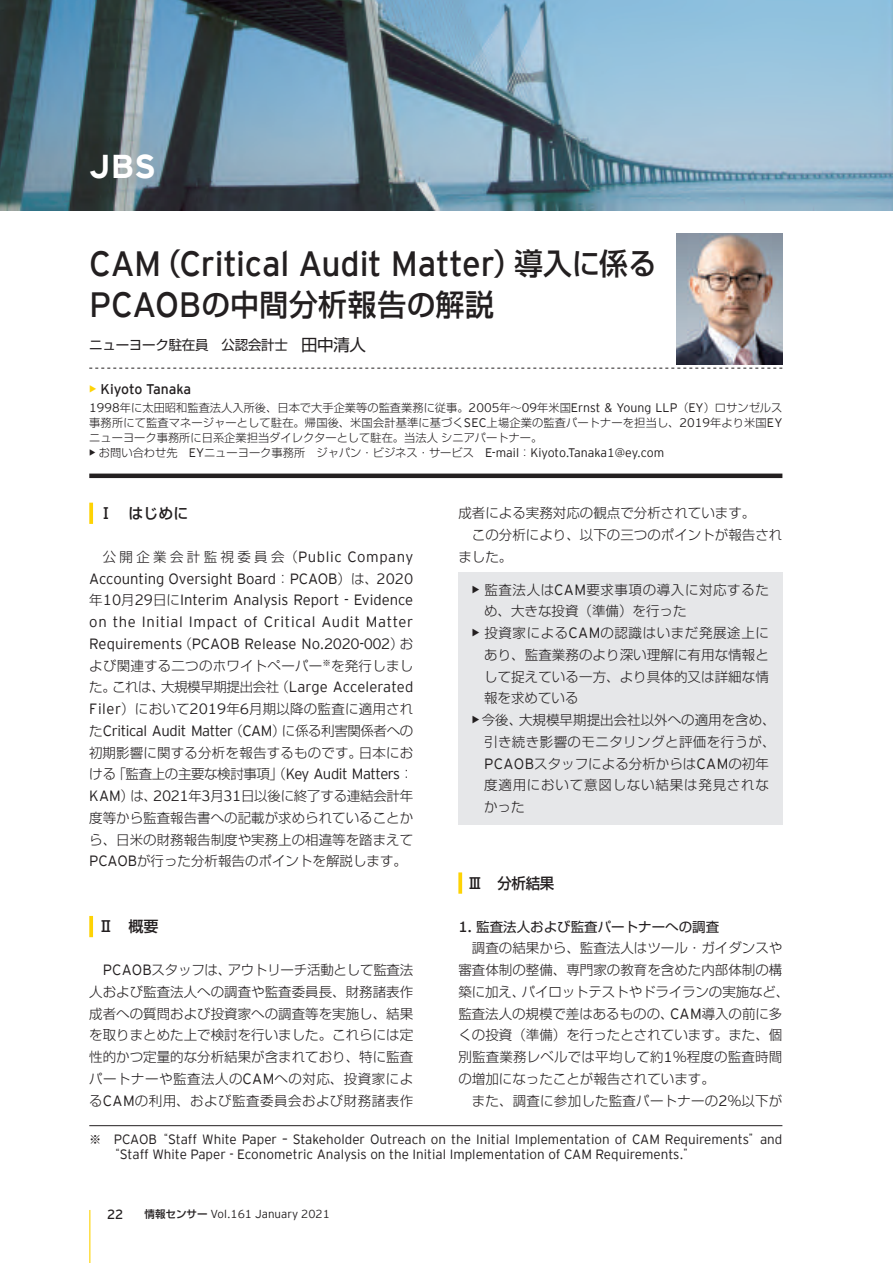
<style>
.page{position:relative;width:893px;height:1263px;background:#fff}
.page>*{position:absolute;margin:0;border:0;box-sizing:border-box;transform-origin:0 0}
.ノーマル{font:35.1px "EY Interstate";letter-spacing:-.01em;color:#231f20;scale:.96 1}
.ノーマル-2{font:700 33px "EY Interstate";color:#fff}
.ノーマル-3{font:500 30px "Shin Go Pro";letter-spacing:.02em;color:#231f20;scale:.96 1}
.ノーマル-4{font:500 15px "Shin Go Pro";color:#231f20}
.ノーマル-5{font:300 14.85px/21.8px "EY Interstate";letter-spacing:-.005em;color:#231f20;text-align:justify}
.ノーマル-6{font:300 14.85px "EY Interstate";letter-spacing:-.025em;color:#231f20}
.ノーマル-7{font:13.95px "EY Interstate";letter-spacing:-.005em;color:#231f20}
.ノーマル-8{font:300 13.5px/21.8px "Shin Go Pro";color:#231f20;text-align:justify}
.ノーマル-9{font:300 13.5px/15.9px "EY Interstate";color:#231f20}
.ノーマル-10{font:300 13.5px/21.8px "Shin Go Pro";letter-spacing:.03em;color:#231f20}
.ノーマル-11{font:300 13.5px/21.8px "Shin Go Pro";letter-spacing:.045em;color:#231f20}
.ノーマル-12{font:13.5px "Shin Go Pro";letter-spacing:-.02em;color:#231f20}
.ノーマル-13{font:13.5px "Shin Go Pro";color:#231f20}
.t1{font:300 11.55px "EY Interstate";color:#231f20}
.ノーマル-14{font:300 11.25px/15px "Shin Go Pro";color:#231f20;text-align:justify}
.s1{font-family:"Shin Go Pro";font-weight:500;font-size:30px}
.s2{font-family:"EY Interstate";font-weight:400;font-size:35.1px}
.s3{font-size:16.5px}
.s4{font-weight:700;color:#fed304}
.s5{font-family:"EY Interstate";font-size:12.3px}
.s6{font-family:"EY Interstate";font-weight:700;font-size:12.3px}
.s7{font-family:"Shin Go Pro";font-size:13.5px}
.s8{font-family:"EY Interstate";font-size:14.85px}
.s9{font-family:"EY Interstate";font-weight:700;font-size:14.85px}
.s10{font-family:"EY Interstate";font-weight:300;font-size:14.85px}
.s11{font-family:"Shin Go Pro";font-size:12.15px}
.s12{font-size:13.2px}
.s13{font-family:"Shin Go Pro";font-size:10.5px}
.s14{font-family:"Shin Go Pro";font-weight:500;font-size:10.5px}
</style>
<div class="page">
<svg style="left:89px;top:368px;width:693px;height:1px"></svg>
<hr style="left:89px;top:474px;width:693px;height:4px;background:#231f20">
<img style="left:0;top:0;width:893px;height:210px">
<svg style="left:89px;top:916px;width:4px;height:21px"></svg>
<svg style="left:89px;top:503px;width:4px;height:21px"></svg>
<svg style="left:458px;top:872px;width:4px;height:22px"></svg>
<div style="left:458px;top:572px;width:324px;height:252px;background:#e6e7e9"></div>
<img style="left:676px;top:233px;width:106px;height:132px">
<hr style="left:89px;top:1125px;width:693px;height:1px;background:#231f20">
<hr style="left:89px;top:1210px;width:1px;height:53px;background:#fed304">
<p class="ノーマル-2" style="left:89px;top:148px;width:68px">JBS</p>
<p class="ノーマル" style="left:89px;top:244px;width:593px">CAM<span class="s1">（</span>Critical Audit Matter<span class="s1">）導入に係る</span></p>
<p class="ノーマル-3" style="left:89px;top:280px;width:423px"><span class="s2">PCAOB</span>の中間分析報告の解説</p>
<p class="ノーマル-12" style="left:89px;top:334px;width:278px">ニューヨーク駐在員　公認会計士　<span class="s3">田中清人</span></p>
<p class="ノーマル-7" style="left:89px;top:381px;width:103px"><span class="s4">•</span> Kiyoto Tanaka</p>
<p class="ノーマル-14" style="left:89px;top:399px;width:695px"><span class="s5">1998</span>年に太田昭和監査法人入所後、日本で大手企業等の監査業務に従事。<span class="s5">2005</span>年～<span class="s5">09</span>年米国<span class="s5">Ernst &amp; Young LLP</span>（<span class="s5">EY</span>）ロサンゼルス事務所にて監査マネージャーとして駐在。帰国後、米国会計基準に基づく<span class="s5">SEC</span>上場企業の監査パートナーを担当し、<span class="s5">2019</span>年より米国<span class="s5">EY</span>ニューヨーク事務所に日系企業担当ダイレクターとして駐在。当法人シニアパートナー。</p>
<p class="ノーマル-14" style="left:89px;top:444px;width:576px"><span class="s6">•</span> お問い合わせ先　<span class="s5">EY</span>ニューヨーク事務所　ジャパン・ビジネス・サービス　<span class="s5">E-mail</span>：<span class="s5">Kiyoto.Tanaka1@ey.com</span></p>
<p class="ノーマル-4" style="left:98px;top:501px;width:91px">Ⅰ　はじめに</p>
<p class="ノーマル-5" style="left:89px;top:546px;width:326px;text-indent:14px"><span class="s7">公開企業会計監視委員会（</span>Public Company Accounting Oversight Board<span class="s7">：</span>PCAOB<span class="s7">）は、</span>2020<span class="s7">年</span>10<span class="s7">月</span>29<span class="s7">日に</span>Interim Analysis Report - Evidence on the Initial Impact of Critical Audit Matter Requirements<span class="s7">（</span>PCAOB Release No.2020-002<span class="s7">）お</span></p>
<p class="ノーマル-8" style="left:89px;top:653px;width:326px">よび関連する二つのホワイトペーパー<sup>※</sup>を発行しました。これは、大規模早期提出会社（<span class="s8">Large Accelerated Filer</span>）において<span class="s8">2019</span>年<span class="s8">6</span>月期以降の監査に適用され</p>
<p class="ノーマル-6" style="left:89px;top:722px;width:326px"><span class="s7">た</span>Critical Audit Matter<span class="s7">（</span>CAM<span class="s7">）に係る利害関係者への</span></p>
<p class="ノーマル-8" style="left:89px;top:740px;width:326px">初期影響に関する分析を報告するものです。日本における「監査上の主要な検討事項」（<span class="s8">Key Audit Matters</span>：<span class="s8">KAM</span>）は、<span class="s8">2021</span>年<span class="s8">3</span>月<span class="s8">31</span>日以後に終了する連結会計年度等から監査報告書への記載が求められていることから、日米の財務報告制度や実務上の相違等を踏まえて<span class="s8">PCAOB</span>が行った分析報告のポイントを解説します。</p>
<p class="ノーマル-4" style="left:98px;top:914px;width:61px">Ⅱ　概要</p>
<p class="ノーマル-8" style="left:89px;top:957px;width:326px;text-indent:14px"><span class="s8">PCAOB</span>スタッフは、アウトリーチ活動として監査法人および監査法人への調査や監査委員長、財務諸表作成者への質問および投資家への調査等を実施し、結果を取りまとめた上で検討を行いました。これらには定性的かつ定量的な分析結果が含まれており、特に監査パートナーや監査法人の<span class="s8">CAM</span>への対応、投資家による<span class="s8">CAM</span>の利用、および監査委員会および財務諸表作</p>
<p class="ノーマル-8" style="left:458px;top:501px;width:298px">成者による実務対応の観点で分析されています。</p>
<p class="ノーマル-8" style="left:458px;top:522px;width:325px;text-indent:14px">この分析により、以下の三つのポイントが報告されました。</p>
<p class="ノーマル-11" style="left:484px;top:577px;width:286px;text-indent:-12px"><span class="s9">•</span> 監査法人は<span class="s8">CAM</span>要求事項の導入に対応するため、大きな投資（準備）を行った</p>
<p class="ノーマル-8" style="left:484px;top:620px;width:286px;text-indent:-12px"><span class="s9">•</span> 投資家による<span class="s8">CAM</span>の認識はいまだ発展途上にあり、監査業務のより深い理解に有用な情報として捉えている一方、より具体的又は詳細な情報を求めている</p>
<p class="ノーマル-10" style="left:484px;top:707px;width:293px;text-indent:-12px"><span class="s9">•</span> 今後、大規模早期提出会社以外への適用を含め、引き続き影響のモニタリングと評価を行うが、<br><span class="s8">PCAOB</span>スタッフによる分析からは<span class="s8">CAM</span>の初年度適用において意図しない結果は発見されなかった</p>
<p class="ノーマル-4" style="left:467px;top:871px;width:88px">Ⅲ　分析結果</p>
<p class="ノーマル-13" style="left:458px;top:915px;width:262px"><span class="s10">1.</span> 監査法人および監査パートナーへの調査</p>
<p class="ノーマル-8" style="left:458px;top:936px;width:332px;text-align:left;text-indent:14px">調査の結果から、監査法人はツール・ガイダンスや審査体制の整備、専門家の教育を含めた内部体制の構築に加え、パイロットテストやドライランの実施など、監査法人の規模で差はあるものの、<span class="s8">CAM</span>導入の前に多くの投資（準備）を行ったとされています。また、個別監査業務レベルでは平均して約<span class="s8">1</span>％程度の監査時間の増加になったことが報告されています。</p>
<p class="ノーマル-8" style="left:472px;top:1088px;width:312px">また、調査に参加した監査パートナーの<span class="s8">2</span>％以下が</p>
<p class="ノーマル-9" style="left:108px;top:1131px;width:676px;text-indent:-18px"><span class="s11">※　</span>PCAOB <span class="s11">“</span>Staff White Paper – Stakeholder Outreach on the Initial Implementation of CAM Requirements<span class="s11">”</span>and <span class="s11">“</span>Staff White Paper - Econometric Analysis on the Initial Implementation of CAM Requirements.<span class="s11">”</span></p>
<p class="t1" style="left:107px;top:1208px;width:224px"><span class="s12">22</span><span class="s13">　　</span><span class="s14">情報センサー</span> Vol.161 January 2021</p>
</div>
